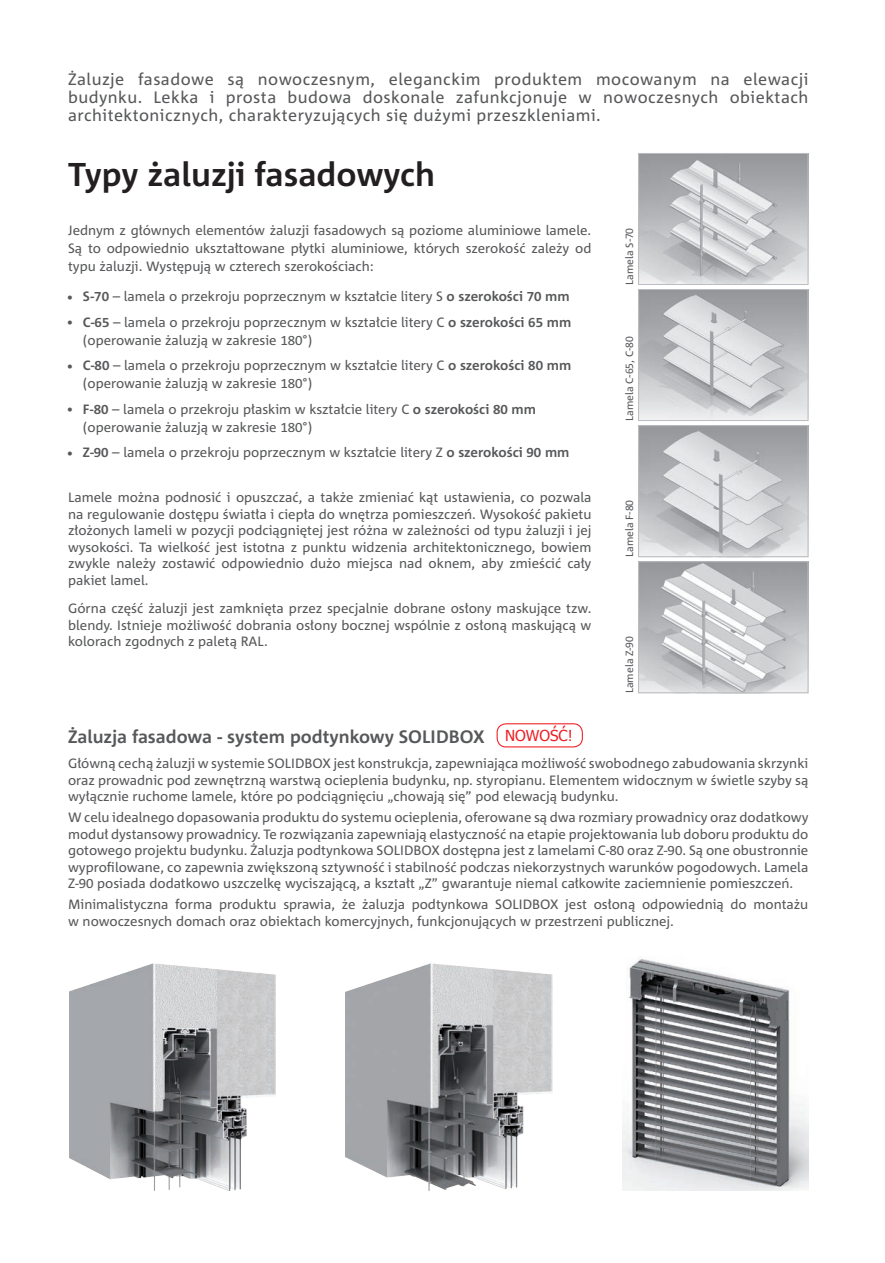
<style>
.page{position:relative;width:885px;height:1263px;background:#fff}
.page>*{position:absolute;margin:0;border:0;box-sizing:border-box;transform-origin:0 0}
.t1{font:700 33px "Corpid E1 s";color:#231f20}
.t2{font:700 18px "Corpid E1 s";color:#57585a}
.t3{font:16.5px/18px "Corpid E1 s";letter-spacing:.03em;color:#57585a;text-align:justify}
.t4{font:15.15px "Tahoma";color:#ee1d23}
.t5{font:13.5px/16.5px "Corpid E1 s";color:#57585a;text-align:justify}
.t6{font:10.5px "Corpid E1 s";color:#57585a}
.s1{font-weight:300;font-size:12.75px}
.s2{font-weight:700}
</style>
<div class="page">
<img style="left:69px;top:963px;width:206px;height:228px">
<img style="left:346px;top:963px;width:206px;height:227px">
<img style="left:640px;top:291px;width:166px;height:128px">
<div style="left:638px;top:289px;width:170px;height:132px;border:1px solid #bcbdc0"></div>
<img style="left:640px;top:427px;width:166px;height:128px">
<div style="left:638px;top:425px;width:170px;height:132px;border:1px solid #bcbdc0"></div>
<img style="left:640px;top:155px;width:166px;height:128px">
<div style="left:638px;top:153px;width:170px;height:132px;border:1px solid #bcbdc0"></div>
<img style="left:640px;top:563px;width:166px;height:128px">
<div style="left:638px;top:561px;width:170px;height:132px;border:1px solid #bcbdc0"></div>
<img style="left:622px;top:959px;width:186px;height:232px">
<div style="left:496px;top:723px;width:87px;height:24px;border:1px solid #ee1d23;border-radius:9px"></div>
<p class="t3" style="left:68px;top:70px;width:741px">Żaluzje fasadowe są nowoczesnym, eleganckim produktem mocowanym na elewacji budynku. Lekka i prosta budowa doskonale zafunkcjonuje w nowoczesnych obiektach architektonicznych, charakteryzujących się dużymi przeszkleniami.</p>
<p class="t1" style="left:68px;top:153px;width:368px">Typy żaluzji fasadowych</p>
<p class="t5" style="left:68px;top:221px;width:525px;line-height:18px">Jednym z głównych elementów żaluzji fasadowych są poziome aluminiowe lamele.<br>Są to odpowiednio ukształtowane płytki aluminiowe, których szerokość zależy od typu żaluzji. Występują w czterech szerokościach:</p>
<p class="t5" style="left:67px;top:288px;width:504px"><span class="s1">•</span> <span class="s2">S-70</span> – lamela o przekroju poprzecznym w kształcie litery S <span class="s2">o szerokości 70 mm</span></p>
<p class="t5" style="left:83px;top:312px;width:489px;line-height:18px;text-indent:-16px"><span class="s1">•</span> <span class="s2">C-65</span> – lamela o przekroju poprzecznym w kształcie litery C <span class="s2">o szerokości 65 mm </span>(operowanie żaluzją w zakresie 180°)</p>
<p class="t5" style="left:83px;top:356px;width:489px;line-height:18px;text-indent:-16px"><span class="s1">•</span> <span class="s2">C-80</span> – lamela o przekroju poprzecznym w kształcie litery C <span class="s2">o szerokości 80 mm </span>(operowanie żaluzją w zakresie 180°)</p>
<p class="t5" style="left:67px;top:400px;width:471px"><span class="s1">•</span> <span class="s2">F-80</span> – lamela o przekroju płaskim w kształcie litery C <span class="s2">o szerokości 80 mm</span></p>
<p class="t5" style="left:83px;top:418px;width:231px">(operowanie żaluzją w zakresie 180°)</p>
<p class="t5" style="left:67px;top:444px;width:504px"><span class="s1">•</span> <span class="s2">Z-90</span> – lamela o przekroju poprzecznym w kształcie litery Z <span class="s2">o szerokości 90 mm</span></p>
<p class="t5" style="left:68px;top:489px;width:525px">Lamele można podnosić i opuszczać, a także zmieniać kąt ustawienia, co pozwala na regulowanie dostępu światła i ciepła do wnętrza pomieszczeń. Wysokość pakietu złożonych lameli w pozycji podciągniętej jest różna w zależności od typu żaluzji i jej wysokości. Ta wielkość jest istotna z punktu widzenia architektonicznego, bowiem zwykle należy zostawić odpowiednio dużo miejsca nad oknem, aby zmieścić cały pakiet lamel.</p>
<p class="t5" style="left:68px;top:600px;width:525px">Górna część żaluzji jest zamknięta przez specjalnie dobrane osłony maskujące tzw. blendy. Istnieje możliwość dobrania osłony bocznej wspólnie z osłoną maskującą w kolorach zgodnych z paletą RAL.</p>
<p class="t6" style="left:622px;top:285px;width:58px;rotate:-90deg">Lamela S-70</p>
<p class="t6" style="left:622px;top:421px;width:86px;rotate:-90deg">Lamela C-65, C-80</p>
<p class="t6" style="left:622px;top:557px;width:59px;rotate:-90deg">Lamela F-80</p>
<p class="t6" style="left:622px;top:693px;width:58px;rotate:-90deg">Lamela Z-90</p>
<p class="t2" style="left:68px;top:725px;width:418px">Żaluzja fasadowa - system podtynkowy SOLIDBOX</p>
<p class="t4" style="left:505px;top:725px;width:69px">NOWOŚĆ!</p>
<p class="t5" style="left:68px;top:755px;width:741px">Główną cechą żaluzji w systemie SOLIDBOX jest konstrukcja, zapewniająca możliwość swobodnego zabudowania skrzynki oraz prowadnic pod zewnętrzną warstwą ocieplenia budynku, np. styropianu. Elementem widocznym w świetle szyby są wyłącznie ruchome lamele, które po podciągnięciu „chowają się” pod elewacją budynku.</p>
<p class="t5" style="left:68px;top:809px;width:741px">W celu idealnego dopasowania produktu do systemu ocieplenia, oferowane są dwa rozmiary prowadnicy oraz dodatkowy moduł dystansowy prowadnicy. Te rozwiązania zapewniają elastyczność na etapie projektowania lub doboru produktu do gotowego projektu budynku. Żaluzja podtynkowa SOLIDBOX dostępna jest z lamelami C-80 oraz Z-90. Są one obustronnie wyprofilowane, co zapewnia zwiększoną sztywność i stabilność podczas niekorzystnych warunków pogodowych. Lamela Z-90 posiada dodatkowo uszczelkę wyciszającą, a kształt „Z” gwarantuje niemal całkowite zaciemnienie pomieszczeń.</p>
<p class="t5" style="left:68px;top:896px;width:741px">Minimalistyczna forma produktu sprawia, że żaluzja podtynkowa SOLIDBOX jest osłoną odpowiednią do montażu w nowoczesnych domach oraz obiektach komercyjnych, funkcjonujących w przestrzeni publicznej.</p>
</div>
